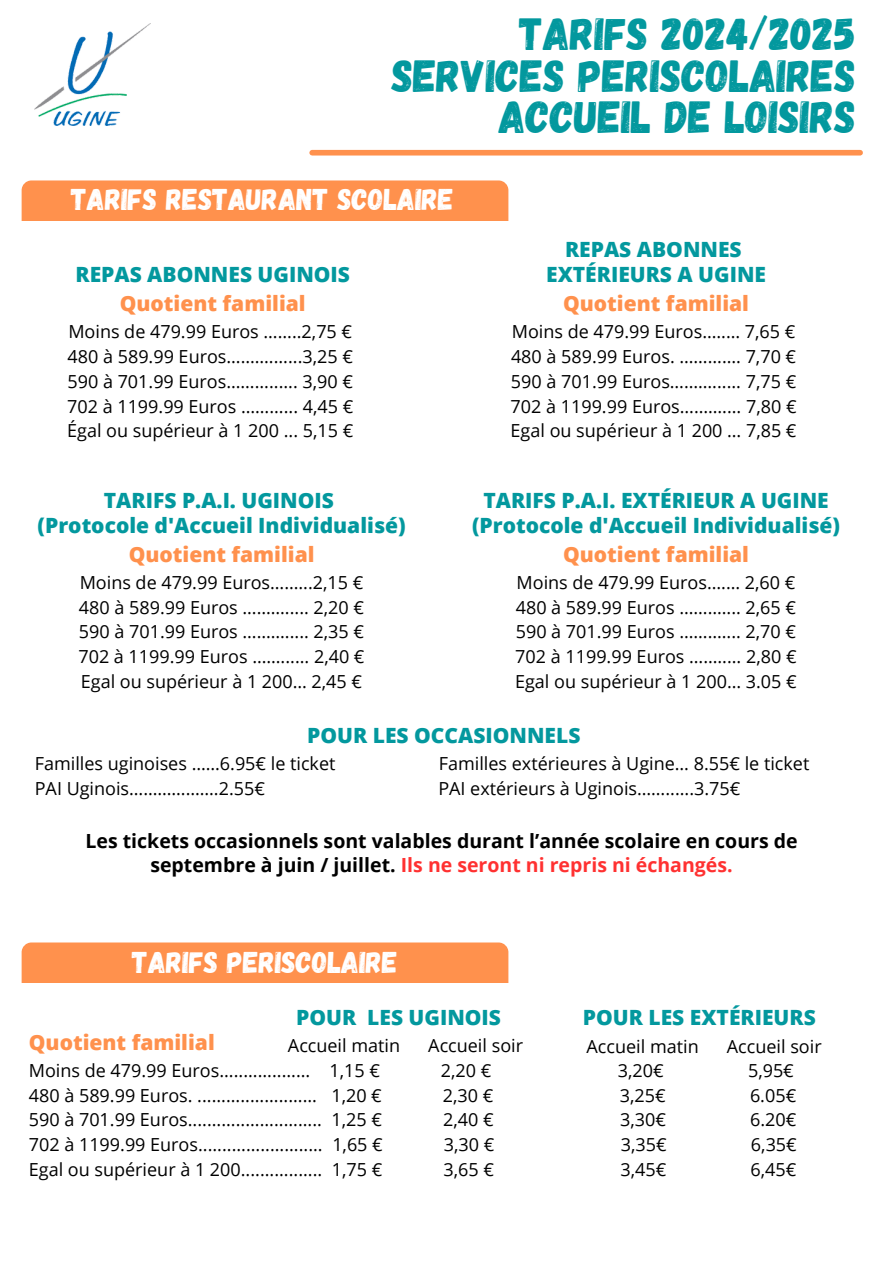
<style>
.page{position:relative;width:894px;height:1264px;background:#fff}
.page>*{position:absolute;margin:0;border:0;box-sizing:border-box;transform-origin:0 0}
.t1{font:45px/41.7px "Gagalin";color:#03989e;text-align:right}
.t2{font:30px "Gagalin";color:#fff}
.t3{font:800 21px/24.8px "Open Sans";color:#03989e;text-align:center}
.t4{font:800 21px "Open Sans";color:#ff914d}
.t5{font:700 19.5px/23.7px "Open Sans";color:#000;text-align:center}
.t6{font:18px/24.8px "Open Sans";color:#000;text-align:justify}
.s1{color:#ff3131}
</style>
<div class="page">
<div style="left:312px;top:150px;width:547px;height:5px;background:#ff914d"></div>
<img style="left:35px;top:23px;width:116px;height:103px">
<div style="left:22px;top:180px;width:486px;height:41px;background:#ff914d"></div>
<div style="left:22px;top:942px;width:486px;height:40px;background:#ff914d"></div>
<p class="t1" style="left:391px;top:11px;width:466px">TARIFS 2024/2025<br>SERVICES PERISCOLAIRES<br>ACCUEIL DE LOISIRS</p>
<p class="t2" style="left:71px;top:180px;width:384px">TARIFS RESTAURANT SCOLAIRE</p>
<h1 class="t3" style="left:75px;top:261px;width:276px">REPAS ABONNES UGINOIS</h1>
<p class="t4" style="left:120px;top:289px;width:187px">Quotient familial</p>
<h3 class="t6" style="left:68px;top:319px;width:285px">Moins de 479.99 Euros ….....2,75 €</h3>
<p class="t6" style="left:68px;top:344px;width:287px">480 à 589.99 Euros……….......3,25 €</p>
<p class="t6" style="left:67px;top:368px;width:287px">590 à 701.99 Euros……......... 3,90 €</p>
<p class="t6" style="left:67px;top:393px;width:287px">702 à 1199.99 Euros ……...... 4,45 €</p>
<p class="t6" style="left:67px;top:418px;width:288px">Égal ou supérieur à 1 200 ... 5,15 €</p>
<p class="t3" style="left:565px;top:237px;width:178px">REPAS ABONNES</p>
<p class="t3" style="left:546px;top:261px;width:221px">EXTÉRIEURS A UGINE</p>
<p class="t4" style="left:563px;top:289px;width:187px">Quotient familial</p>
<p class="t6" style="left:511px;top:319px;width:285px">Moins de 479.99 Euros…..… 7,65 €</p>
<p class="t6" style="left:511px;top:344px;width:286px">480 à 589.99 Euros. ……....… 7,70 €</p>
<p class="t6" style="left:511px;top:368px;width:287px">590 à 701.99 Euros………...... 7,75 €</p>
<p class="t6" style="left:510px;top:393px;width:287px">702 à 1199.99 Euros…….…... 7,80 €</p>
<p class="t6" style="left:510px;top:418px;width:287px">Egal ou supérieur à 1 200 … 7,85 €</p>
<p class="t3" style="left:472px;top:487px;width:369px">TARIFS P.A.I. EXTÉRIEUR A UGINE (Protocole d'Accueil Individualisé)</p>
<p class="t4" style="left:563px;top:539px;width:187px">Quotient familial</p>
<p class="t6" style="left:515px;top:569px;width:283px">Moins de 479.99 Euros….… 2,60 € 480 à 589.99 Euros ……..….. 2,65 € 590 à 701.99 Euros ……….... 2,70 € 702 à 1199.99 Euros ……..... 2,80 € Egal ou supérieur à 1 200… 3.05 €</p>
<p class="t3" style="left:307px;top:722px;width:275px">POUR LES OCCASIONNELS</p>
<h5 class="t6" style="left:35px;top:750px;width:302px">Familles uginoises ……6.95€ le ticket</h5>
<h5 class="t6" style="left:438px;top:750px;width:372px">Familles extérieures à Ugine… 8.55€ le ticket</h5>
<h5 class="t6" style="left:35px;top:775px;width:232px">PAI Uginois……………….2.55€</h5>
<h5 class="t6" style="left:438px;top:775px;width:303px">PAI extérieurs à Uginois……......3.75€</h5>
<p class="t5" style="left:85px;top:828px;width:713px">Les tickets occasionnels sont valables durant l’année scolaire en cours de septembre à juin / juillet. <span class="s1">Ils ne seront ni repris ni échangés.</span></p>
<p class="t3" style="left:38px;top:487px;width:369px">TARIFS P.A.I. UGINOIS<br>(Protocole d'Accueil Individualisé)</p>
<p class="t4" style="left:129px;top:539px;width:187px">Quotient familial</p>
<p class="t6" style="left:78px;top:569px;width:287px">Moins de 479.99 Euros……...2,15 € 480 à 589.99 Euros ………..... 2,20 € 590 à 701.99 Euros ………..... 2,35 € 702 à 1199.99 Euros ……...... 2,40 € Egal ou supérieur à 1 200… 2,45 €</p>
<p class="t2" style="left:132px;top:942px;width:267px">TARIFS PERISCOLAIRE</p>
<p class="t3" style="left:296px;top:1004px;width:206px">POUR LES UGINOIS</p>
<p class="t3" style="left:582px;top:1004px;width:234px">POUR LES EXTÉRIEURS</p>
<h4 class="t4" style="left:29px;top:1027px;width:187px">Quotient familial</h4>
<p class="t6" style="left:29px;top:1057px;width:352px">Moins de 479.99 Euros................... 1,15 €</p>
<p class="t6" style="left:441px;top:1057px;width:52px">2,20 €</p>
<p class="t6" style="left:617px;top:1057px;width:47px">3,20€</p>
<p class="t6" style="left:747px;top:1057px;width:47px">5,95€</p>
<h2 class="t6" style="left:29px;top:1082px;width:354px">480 à 589.99 Euros. ......................... 1,20 €</h2>
<h2 class="t6" style="left:442px;top:1082px;width:52px">2,30 €</h2>
<h2 class="t6" style="left:619px;top:1082px;width:47px">3,25€</h2>
<h2 class="t6" style="left:749px;top:1082px;width:48px">6.05€</h2>
<p class="t6" style="left:29px;top:1107px;width:355px">590 à 701.99 Euros............................ 1,25 €</p>
<p class="t6" style="left:443px;top:1107px;width:52px">2,40 €</p>
<p class="t6" style="left:620px;top:1107px;width:47px">3,30€</p>
<p class="t6" style="left:750px;top:1107px;width:48px">6.20€</p>
<p class="t6" style="left:29px;top:1131px;width:355px">702 à 1199.99 Euros.......................... 1,65 €</p>
<p class="t6" style="left:443px;top:1131px;width:52px">3,30 €</p>
<p class="t6" style="left:620px;top:1131px;width:47px">3,35€</p>
<p class="t6" style="left:750px;top:1131px;width:47px">6,35€</p>
<p class="t6" style="left:29px;top:1156px;width:355px">Egal ou supérieur à 1 200................. 1,75 €</p>
<p class="t6" style="left:443px;top:1156px;width:52px">3,65 €</p>
<p class="t6" style="left:620px;top:1156px;width:47px">3,45€</p>
<p class="t6" style="left:750px;top:1156px;width:47px">6,45€</p>
<p class="t6" style="left:288px;top:1032px;width:114px">Accueil matin</p>
<p class="t6" style="left:428px;top:1032px;width:96px">Accueil soir</p>
<p class="t6" style="left:586px;top:1033px;width:114px">Accueil matin</p>
<p class="t6" style="left:726px;top:1033px;width:96px">Accueil soir</p>
</div>
